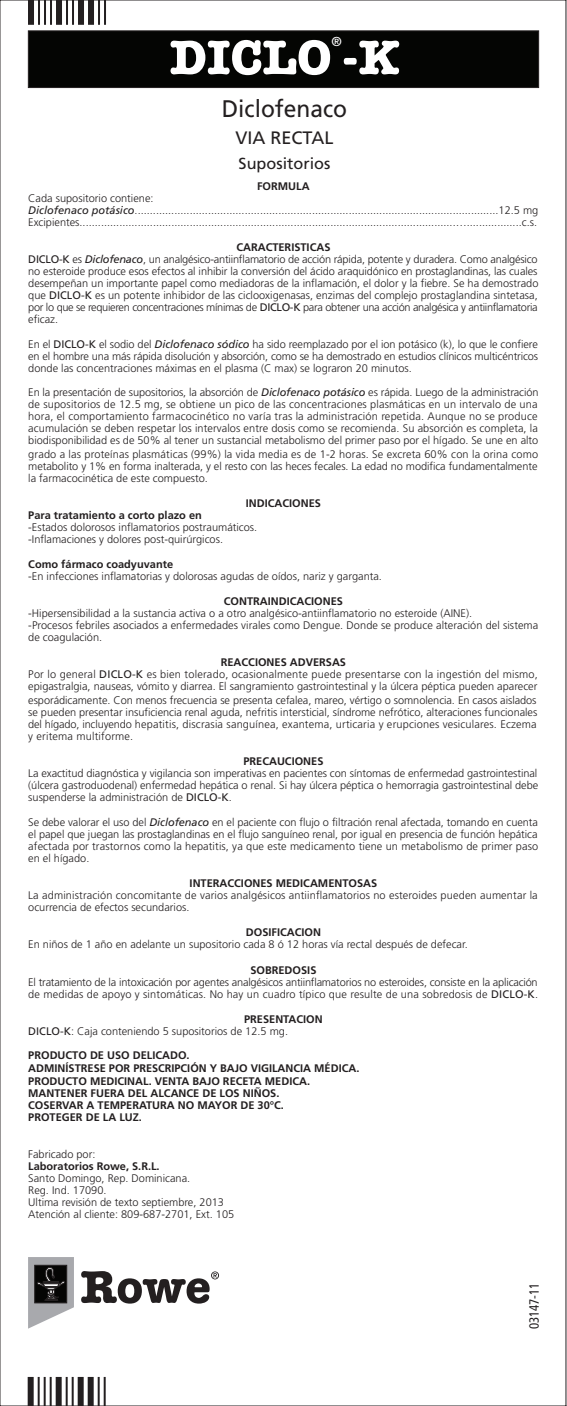
<style>
.page{position:relative;width:567px;height:1406px;background:#fff}
.page>*{position:absolute;margin:0;border:0;box-sizing:border-box;transform-origin:0 0}
.t1{font:700 50px "American Typewriter";color:#fff}
.t2{font:24px "Frutiger";color:#231f20;scale:.95 1}
.t3{font:18px "Frutiger";color:#231f20}
.t4{font:16px "Frutiger";color:#231f20}
.t5{font:condensed 13.4px "Frutiger";color:#231f20;scale:.96 1}
.t6{font:13px "Frutiger";color:#fff}
.t7{font:300 11px/12px "Frutiger";color:#231f20}
.t8{font:700 11px/13px "Frutiger";color:#231f20}
.s1{font-weight:400;font-style:italic}
.s2{font-weight:700}
.s3{font-weight:400}
</style>
<div class="page">
<div style="left:28px;top:0;width:6px;height:25px;background:#231f20"></div>
<hr style="left:38px;top:0;width:2px;height:25px;background:#231f20">
<hr style="left:44px;top:0;width:2px;height:25px;background:#231f20">
<hr style="left:50px;top:0;width:2px;height:25px;background:#231f20">
<div style="left:56px;top:0;width:6px;height:25px;background:#231f20"></div>
<hr style="left:66px;top:0;width:2px;height:25px;background:#231f20">
<hr style="left:72px;top:0;width:2px;height:25px;background:#231f20">
<div style="left:78px;top:0;width:6px;height:25px;background:#231f20"></div>
<div style="left:88px;top:0;width:6px;height:25px;background:#231f20"></div>
<hr style="left:98px;top:0;width:2px;height:25px;background:#231f20">
<hr style="left:104px;top:0;width:2px;height:25px;background:#231f20">
<div style="left:28px;top:1377px;width:6px;height:29px;background:#231f20"></div>
<hr style="left:38px;top:1377px;width:2px;height:29px;background:#231f20">
<hr style="left:44px;top:1377px;width:2px;height:29px;background:#231f20">
<hr style="left:50px;top:1377px;width:2px;height:29px;background:#231f20">
<div style="left:56px;top:1377px;width:6px;height:29px;background:#231f20"></div>
<hr style="left:66px;top:1377px;width:2px;height:29px;background:#231f20">
<hr style="left:72px;top:1377px;width:2px;height:29px;background:#231f20">
<div style="left:78px;top:1377px;width:6px;height:29px;background:#231f20"></div>
<div style="left:88px;top:1377px;width:6px;height:29px;background:#231f20"></div>
<hr style="left:98px;top:1377px;width:2px;height:29px;background:#231f20">
<hr style="left:104px;top:1377px;width:2px;height:29px;background:#231f20">
<div style="left:28px;top:31px;width:511px;height:57px;background:#040503;border:1px solid #231f20"></div>
<svg style="left:81px;top:1271px;width:138px;height:33px"></svg>
<svg style="left:28px;top:1257px;width:46px;height:72px"></svg>
<p class="t6" style="left:332px;top:34px;width:12px">®</p>
<h1 class="t1" style="left:170px;top:14px;width:231px">DICLO -K</h1>
<h2 class="t2" style="left:222px;top:95px;width:133px">Diclofenaco</h2>
<h3 class="t3" style="left:235px;top:127px;width:100px">VIA RECTAL</h3>
<h3 class="t4" style="left:239px;top:154px;width:93px">Supositorios</h3>
<p class="t8" style="left:257px;top:180px;width:54px">FORMULA</p>
<p class="t7" style="left:28px;top:192px;width:511px">Cada supositorio contiene:<br><span class="s1">Diclofenaco potásico</span>.......................................................................................................................12.5 mg<br>Excipientes...........................................................................................................................…..................c.s.</p>
<p class="t7" style="left:28px;top:241px;width:512px;text-indent:208px"><span class="s2">CARACTERISTICAS<br></span><span class="s3">DICLO-K</span> es <span class="s1">Diclofenaco</span>, un analgésico-antiinflamatorio de acción rápida, potente y duradera. Como analgésico no esteroide produce esos efectos al inhibir la conversión del ácido araquidónico en prostaglandinas, las cuales desempeñan un importante papel como mediadoras de la inflamación, el dolor y la fiebre. Se ha demostrado que <span class="s3">DICLO-K</span> es un potente inhibidor de las ciclooxigenasas, enzimas del complejo prostaglandina sintetasa, por lo que se requieren concentraciones mínimas de <span class="s3">DICLO-K</span> para obtener una acción analgésica y antiinflamatoria eficaz.</p>
<p class="t7" style="left:28px;top:339px;width:511px;text-align:justify">En el <span class="s3">DICLO-K</span> el sodio del <span class="s1">Diclofenaco sódico</span> ha sido reemplazado por el ion potásico (k), lo que le confiere en el hombre una más rápida disolución y absorción, como se ha demostrado en estudios clínicos multicéntricos donde las concentraciones máximas en el plasma (C max) se lograron 20 minutos.</p>
<p class="t7" style="left:28px;top:387px;width:512px;text-align:justify">En la presentación de supositorios, la absorción de <span class="s1">Diclofenaco potásico</span> es rápida. Luego de la administración de supositorios de 12.5 mg, se obtiene un pico de las concentraciones plasmáticas en un intervalo de una hora, el comportamiento farmacocinético no varía tras la administración repetida. Aunque no se produce acumulación se deben respetar los intervalos entre dosis como se recomienda. Su absorción es completa, la biodisponibilidad es de 50% al tener un sustancial metabolismo del primer paso por el hígado. Se une en alto</p>
<p class="t7" style="left:28px;top:448px;width:511px;text-align:justify">grado a las proteínas plasmáticas (99%) la vida media es de 1-2 horas. Se excreta 60% con la orina como metabolito y 1% en forma inalterada, y el resto con las heces fecales. La edad no modifica fundamentalmente la farmacocinética de este compuesto.</p>
<p class="t8" style="left:246px;top:496px;width:77px">INDICACIONES</p>
<p class="t8" style="left:28px;top:508px;width:175px">Para tratamiento a corto plazo en</p>
<p class="t7" style="left:28px;top:521px;width:230px">-Estados dolorosos inflamatorios postraumáticos. -Inflamaciones y dolores post-quirúrgicos.</p>
<p class="t8" style="left:28px;top:558px;width:146px">Como fármaco coadyuvante</p>
<p class="t7" style="left:28px;top:570px;width:355px">-En infecciones inflamatorias y dolorosas agudas de oídos, nariz y garganta.</p>
<p class="t8" style="left:224px;top:595px;width:121px">CONTRAINDICACIONES</p>
<p class="t7" style="left:28px;top:607px;width:512px">-Hipersensibilidad a la sustancia activa o a otro analgésico-antiinflamatorio no esteroide (AINE).<br>-Procesos febriles asociados a enfermedades virales como Dengue. Donde se produce alteración del sistema de coagulación.</p>
<p class="t7" style="left:28px;top:657px;width:511px;text-align:center"><span class="s2">REACCIONES ADVERSAS<br></span>Por lo general <span class="s3">DICLO-K</span> es bien tolerado, ocasionalmente puede presentarse con la ingestión del mismo, epigastralgia, nauseas, vómito y diarrea. El sangramiento gastrointestinal y la úlcera péptica pueden aparecer</p>
<p class="t7" style="left:28px;top:694px;width:511px;text-align:justify">esporádicamente. Con menos frecuencia se presenta cefalea, mareo, vértigo o somnolencia. En casos aislados se pueden presentar insuficiencia renal aguda, nefritis intersticial, síndrome nefrótico, alteraciones funcionales del hígado, incluyendo hepatitis, discrasia sanguínea, exantema, urticaria y erupciones vesiculares. Eczema y eritema multiforme.</p>
<p class="t8" style="left:243px;top:754px;width:82px">PRECAUCIONES</p>
<p class="t7" style="left:28px;top:767px;width:511px;text-align:justify">La exactitud diagnóstica y vigilancia son imperativas en pacientes con síntomas de enfermedad gastrointestinal (úlcera gastroduodenal) enfermedad hepática o renal. Si hay úlcera péptica o hemorragia gastrointestinal debe suspenderse la administración de <span class="s3">DICLO-K</span>.</p>
<p class="t7" style="left:28px;top:816px;width:511px;text-align:justify">Se debe valorar el uso del <span class="s1">Diclofenaco</span> en el paciente con flujo o filtración renal afectada, tomando en cuenta el papel que juegan las prostaglandinas en el flujo sanguíneo renal, por igual en presencia de función hepática afectada por trastornos como la hepatitis, ya que este medicamento tiene un metabolismo de primer paso en el hígado.</p>
<p class="t8" style="left:190px;top:877px;width:189px">INTERACCIONES MEDICAMENTOSAS</p>
<p class="t7" style="left:28px;top:889px;width:511px">La administración concomitante de varios analgésicos antiinflamatorios no esteroides pueden aumentar la ocurrencia de efectos secundarios.</p>
<p class="t8" style="left:246px;top:926px;width:77px">DOSIFICACION</p>
<p class="t7" style="left:28px;top:939px;width:441px">En niños de 1 año en adelante un supositorio cada 8 ó 12 horas vía rectal después de defecar.</p>
<p class="t8" style="left:250px;top:963px;width:68px">SOBREDOSIS</p>
<p class="t7" style="left:28px;top:976px;width:511px">El tratamiento de la intoxicación por agentes analgésicos antiinflamatorios no esteroides, consiste en la aplicación de medidas de apoyo y sintomáticas. No hay un cuadro típico que resulte de una sobredosis de <span class="s3">DICLO-K</span>.</p>
<p class="t7" style="left:28px;top:1013px;width:296px;text-indent:216px"><span class="s2">PRESENTACION<br></span><span class="s3">DICLO-K</span>: Caja conteniendo 5 supositorios de 12.5 mg.</p>
<p class="t8" style="left:28px;top:1048px;width:333px">PRODUCTO DE USO DELICADO.<br>ADMINÍSTRESE POR PRESCRIPCIÓN Y BAJO VIGILANCIA MÉDICA.<br>PRODUCTO MEDICINAL. VENTA BAJO RECETA MEDICA.</p>
<p class="t8" style="left:28px;top:1087px;width:257px;line-height:12px">MANTENER FUERA DEL ALCANCE DE LOS NIÑOS.<br>COSERVAR A TEMPERATURA NO MAYOR DE 30°C.<br>PROTEGER DE LA LUZ.</p>
<p class="t7" style="left:28px;top:1148px;width:69px">Fabricado por:</p>
<p class="t8" style="left:28px;top:1160px;width:133px">Laboratorios Rowe, S.R.L.</p>
<p class="t7" style="left:28px;top:1172px;width:208px">Santo Domingo, Rep. Dominicana.<br>Reg. Ind. 17090.<br>Ultima revisión de texto septiembre, 2013<br>Atención al cliente: 809-687-2701, Ext. 105</p>
<p class="t5" style="left:526px;top:1329px;width:50px;rotate:-90deg">03147-11</p>
</div>
